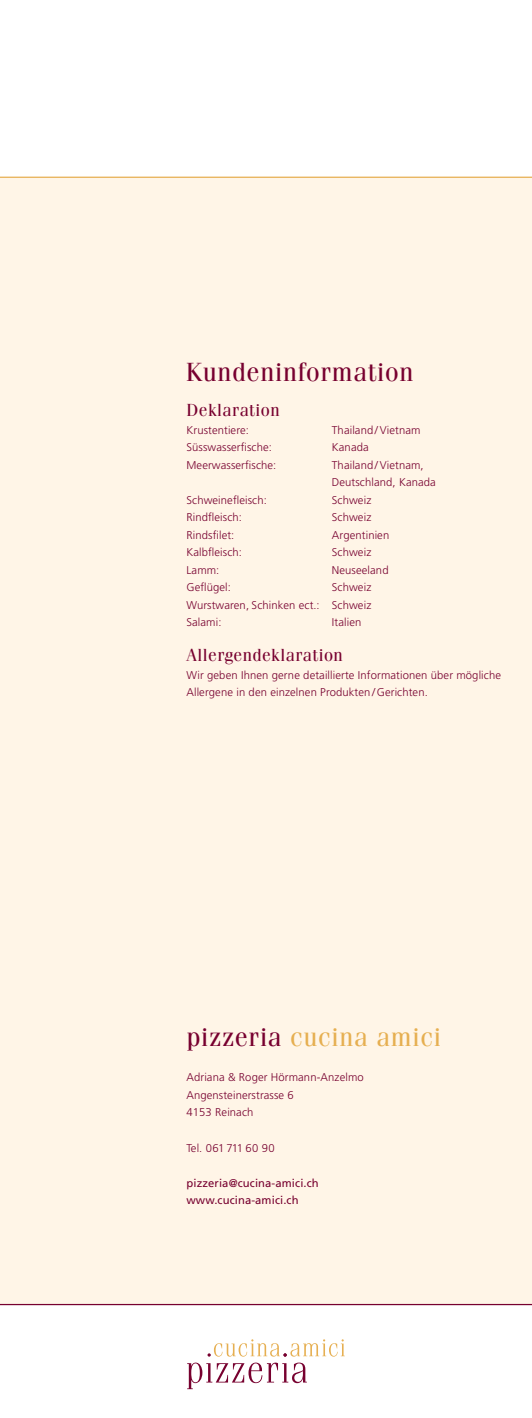
<style>
.page{position:relative;width:532px;height:1418px;background:#fff}
.page>*{position:absolute;margin:0;border:0;box-sizing:border-box;transform-origin:0 0}
.t1{font:26.25px "Fenice Std";letter-spacing:.025em;color:#e6af51}
.t2{font:26.25px "Fenice Std";letter-spacing:.025em;color:#77002f}
.t3{font:17.5px "Fenice Std";letter-spacing:.025em;color:#77002f}
.t4{font:300 11.25px/17.5px "Frutiger LT Std";letter-spacing:.01em;color:#77002f}
.t5{font:11.25px/17.5px "Frutiger LT Std";letter-spacing:.01em;color:#77002f}
.t6{font:300 11.25px "Frutiger LT Std";letter-spacing:-.02em;color:#77002f}
.s1{color:#77002f}
</style>
<div class="page">
<div style="left:0;top:177px;width:531px;height:1127px;background:#fff5e7"></div>
<hr style="left:0;top:177px;width:531px;height:1px;background:#e6af51">
<hr style="left:0;top:1303px;width:531px;height:2px;background:#77002f">
<svg style="left:187px;top:1362px;width:120px;height:27px"></svg>
<svg style="left:207px;top:1339px;width:137px;height:17px"></svg>
<h1 class="t2" style="left:186px;top:356px;width:228px">Kundeninformation</h1>
<h2 class="t3" style="left:186px;top:399px;width:95px">Deklaration</h2>
<p class="t4" style="left:186px;top:421px;width:64px">Krustentiere:</p>
<p class="t4" style="left:332px;top:421px;width:90px">Thailand /Vietnam</p>
<p class="t4" style="left:186px;top:438px;width:87px">Süsswasserfische:</p>
<p class="t4" style="left:332px;top:438px;width:38px">Kanada</p>
<p class="t4" style="left:186px;top:456px;width:91px">Meerwasserfische:</p>
<p class="t4" style="left:332px;top:456px;width:105px">Thailand /Vietnam,<br>Deutschland, Kanada</p>
<p class="t4" style="left:186px;top:491px;width:82px">Schweinefleisch:</p>
<p class="t4" style="left:332px;top:491px;width:41px">Schweiz</p>
<p class="t4" style="left:186px;top:509px;width:57px">Rindfleisch:</p>
<p class="t4" style="left:332px;top:509px;width:41px">Schweiz</p>
<p class="t4" style="left:186px;top:526px;width:49px">Rindsfilet:</p>
<p class="t4" style="left:332px;top:526px;width:59px">Argentinien</p>
<p class="t4" style="left:186px;top:544px;width:57px">Kalbfleisch:</p>
<p class="t4" style="left:332px;top:544px;width:41px">Schweiz</p>
<p class="t4" style="left:186px;top:561px;width:34px">Lamm:</p>
<p class="t4" style="left:332px;top:561px;width:58px">Neuseeland</p>
<p class="t4" style="left:186px;top:579px;width:46px">Geflügel:</p>
<p class="t4" style="left:186px;top:579px;width:186px;text-align:justify;text-indent:145px">Schweiz Wurstwaren, Schinken ect.: Schweiz Salami:</p>
<p class="t4" style="left:332px;top:614px;width:31px">Italien</p>
<h2 class="t3" style="left:186px;top:644px;width:158px">Allergendeklaration</h2>
<p class="t4" style="left:186px;top:666px;width:316px">Wir geben Ihnen gerne detaillierte Informationen über mögliche<br>Allergene in den einzelnen Produkten / Gerichten.</p>
<h1 class="t1" style="left:186px;top:1021px;width:256px"><span class="s1">pizzeria</span> cucina amici</h1>
<p class="t4" style="left:186px;top:1068px;width:179px">Adriana &amp; Roger Hörmann-Anzelmo<br>Angensteinerstrasse 6<br>4153 Reinach</p>
<p class="t6" style="left:186px;top:1141px;width:90px">Tel. 061 711 60 90</p>
<p class="t5" style="left:186px;top:1173px;width:134px">pizzeria@cucina-amici.ch www.cucina-amici.ch</p>
</div>
